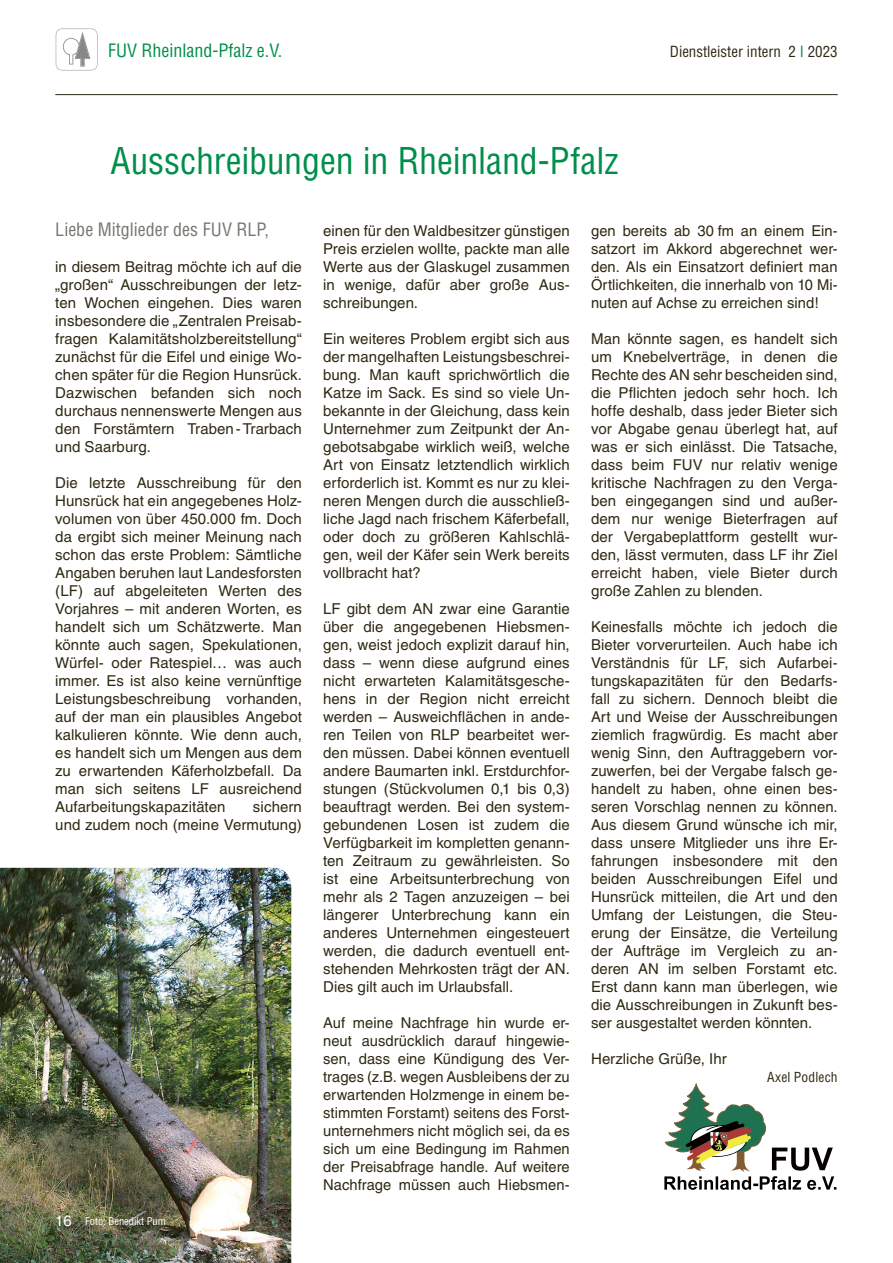
<style>
.page{position:relative;width:893px;height:1263px;background:#fff}
.page>*{position:absolute;margin:0;border:0;box-sizing:border-box;transform-origin:0 0}
.t1{font:condensed 36px "Helvetica";letter-spacing:-.005em;color:#008f4a}
.t2{font:condensed 18px "Helvetica";color:#77756f}
.t3{font:condensed 18px "Helvetica";color:#008f4a}
.t4{font:15px/18px "Helvetica";letter-spacing:.005em;color:#2f2912;text-align:justify}
.t5{font:condensed 15px "Helvetica";color:#2f2912}
.t6{font:15px "Helvetica";color:#fff}
.t7{font:condensed 13.5px "Helvetica";letter-spacing:.015em;color:#2f2912}
.t8{font:condensed 10.5px "Helvetica";color:#fff}
.s1{color:#008f4a}
</style>
<div class="page">
<hr style="left:55px;top:94px;width:783px;height:1px;background:#2f2912">
<svg style="left:56px;top:29px;width:42px;height:41px"></svg>
<img style="left:0;top:868px;width:291px;height:395px">
<img style="left:664px;top:1176px;width:170px;height:14px">
<img style="left:772px;top:1147px;width:61px;height:23px">
<svg style="left:665px;top:1084px;width:101px;height:88px"></svg>
<p class="t3" style="left:108px;top:39px;width:176px">FUV Rheinland-Pfalz e.V.</p>
<p class="t5" style="left:670px;top:43px;width:169px">Dienstleister intern 2 <span class="s1">I</span> 2023</p>
<h1 class="t1" style="left:110px;top:138px;width:509px">Ausschreibungen in Rheinland-Pfalz</h1>
<p class="t2" style="left:55px;top:218px;width:215px">Liebe Mitglieder des FUV RLP,</p>
<p class="t4" style="left:55px;top:257px;width:248px">in diesem Beitrag möchte ich auf die „großen“ Ausschreibungen der letz&shy;ten Wochen eingehen. Dies waren insbesondere die „Zentralen Preisab&shy;fragen Kalamitätsholzbereitstellung“ zunächst für die Eifel und einige Wo&shy;chen später für die Region Hunsrück.<br>Dazwischen befanden sich noch durchaus nennenswerte Mengen aus den Forstämtern Traben-Trarbach und Saarburg.</p>
<p class="t4" style="left:55px;top:473px;width:248px">Die letzte Ausschreibung für den Hunsrück hat ein angegebenes Holz&shy;volumen von über 450.000 fm. Doch da ergibt sich meiner Meinung nach schon das erste Problem: Sämtliche Angaben beruhen laut Landesforsten (LF) auf abgeleiteten Werten des Vorjahres – mit anderen Worten, es handelt sich um Schätzwerte. Man könnte auch sagen, Spekulationen, Würfel- oder Ratespiel… was auch immer. Es ist also keine vernünftige Leistungsbeschreibung vorhanden, auf der man ein plausibles Angebot kalkulieren könnte. Wie denn auch, es handelt sich um Mengen aus dem zu erwartenden Käferholzbefall. Da man sich seitens LF ausreichend Aufarbeitungskapazitäten</p>
<p class="t4" style="left:55px;top:797px;width:248px;text-align:right">sichern<br>und zudem noch (meine Vermutung)</p>
<p class="t6" style="left:55px;top:1212px;width:18px">16</p>
<p class="t8" style="left:85px;top:1214px;width:82px">Foto: Benedikt Pum</p>
<p class="t4" style="left:323px;top:221px;width:248px">einen für den Waldbesitzer günstigen Preis erzielen wollte, packte man alle Werte aus der Glaskugel zusammen in wenige, dafür aber große Aus&shy;schreibungen.</p>
<p class="t4" style="left:323px;top:329px;width:248px">Ein weiteres Problem ergibt sich aus der mangelhaften Leistungsbeschrei&shy;bung. Man kauft sprichwörtlich die Katze im Sack. Es sind so viele Un&shy;bekannte in der Gleichung, dass kein Unternehmer zum Zeitpunkt der An&shy;gebotsabgabe wirklich weiß, welche Art von Einsatz letztendlich wirklich erforderlich ist. Kommt es nur zu klei&shy;neren Mengen durch die ausschließ&shy;liche Jagd nach frischem Käferbefall, oder doch zu größeren Kahlschlä&shy;gen, weil der Käfer sein Werk bereits vollbracht hat?</p>
<p class="t4" style="left:323px;top:599px;width:248px">LF gibt dem AN zwar eine Garantie über die angegebenen Hiebsmen&shy;gen, weist jedoch explizit darauf hin, dass – wenn diese aufgrund eines nicht erwarteten Kalamitätsgesche&shy;hens in der Region nicht erreicht werden – Ausweichflächen in ande&shy;ren Teilen von RLP bearbeitet wer&shy;den müssen. Dabei können eventuell andere Baumarten inkl. Erstdurchfor&shy;stungen (Stückvolumen 0,1 bis 0,3) beauftragt werden. Bei den system&shy;gebundenen Losen ist zudem die Verfügbarkeit im kompletten genann&shy;ten Zeitraum zu gewährleisten. So ist eine Arbeitsunterbrechung von mehr als 2 Tagen anzuzeigen – bei längerer Unterbrechung kann ein anderes Unternehmen eingesteuert werden, die dadurch eventuell ent&shy;stehenden Mehrkosten trägt der AN.<br>Dies gilt auch im Urlaubsfall.</p>
<p class="t4" style="left:323px;top:1013px;width:248px">Auf meine Nachfrage hin wurde er&shy;neut ausdrücklich darauf hingewie&shy;sen, dass eine Kündigung des Ver&shy;trages (z.B. wegen Ausbleibens der zu erwartenden Holzmenge in einem be&shy;stimmten Forstamt) seitens des Forst&shy;unternehmers nicht möglich sei, da es sich um eine Bedingung im Rahmen der Preisabfrage handle. Auf weitere Nachfrage müssen auch Hiebsmen-</p>
<p class="t4" style="left:591px;top:221px;width:248px">gen bereits ab 30 fm an einem Ein&shy;satzort im Akkord abgerechnet wer&shy;den. Als ein Einsatzort definiert man Örtlichkeiten, die innerhalb von 10 Mi&shy;nuten auf Achse zu erreichen sind!</p>
<p class="t4" style="left:591px;top:329px;width:248px">Man könnte sagen, es handelt sich um Knebelverträge, in denen die Rechte des AN sehr bescheiden sind, die Pflichten jedoch sehr hoch. Ich hoffe deshalb, dass jeder Bieter sich vor Abgabe genau überlegt hat, auf was er sich einlässt. Die Tatsache, dass beim FUV nur relativ wenige kritische Nachfragen zu den Verga&shy;ben eingegangen sind und außer&shy;dem nur wenige Bieterfragen auf der Vergabeplattform gestellt wur&shy;den, lässt vermuten, dass LF ihr Ziel erreicht haben, viele Bieter durch große Zahlen zu blenden.</p>
<p class="t4" style="left:591px;top:617px;width:248px">Keinesfalls möchte ich jedoch die Bieter vorverurteilen. Auch habe ich Verständnis für LF, sich Aufarbei&shy;tungskapazitäten für den Bedarfs&shy;fall zu sichern. Dennoch bleibt die Art und Weise der Ausschreibungen ziemlich fragwürdig. Es macht aber wenig Sinn, den Auftraggebern vor&shy;zuwerfen, bei der Vergabe falsch ge&shy;handelt zu haben, ohne einen bes&shy;seren Vorschlag nennen zu können.<br>Aus diesem Grund wünsche ich mir, dass unsere Mitglieder uns ihre Er&shy;fahrungen insbesondere mit den beiden Ausschreibungen Eifel und Hunsrück mitteilen, die Art und den Umfang der Leistungen, die Steu&shy;erung der Einsätze, die Verteilung der Aufträge im Vergleich zu an&shy;deren AN im selben Forstamt etc.<br>Erst dann kann man überlegen, wie die Ausschreibungen in Zukunft bes&shy;ser ausgestaltet werden könnten.</p>
<p class="t4" style="left:591px;top:1049px;width:137px">Herzliche Grüße, Ihr</p>
<p class="t7" style="left:767px;top:1068px;width:72px">Axel Podlech</p>
</div>
